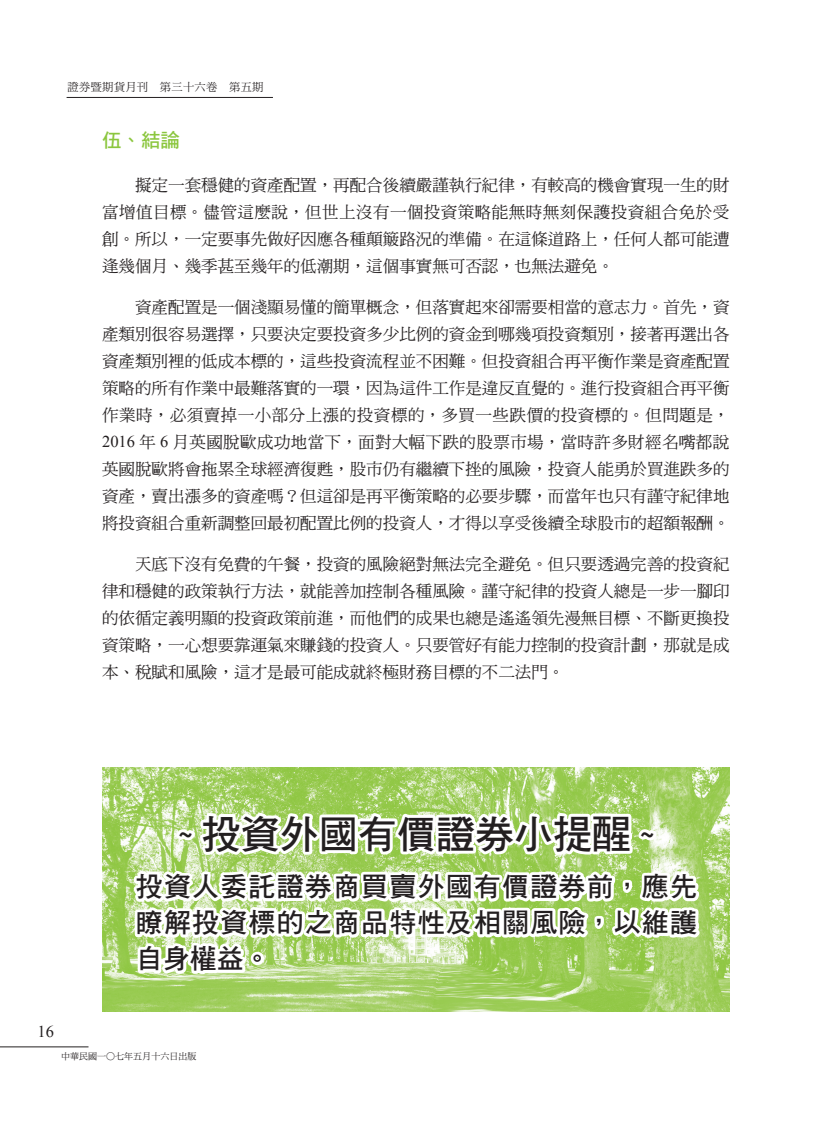
<style>
.page{position:relative;width:834px;height:1132px;background:#fff}
.page>*{position:absolute;margin:0;border:0;box-sizing:border-box;transform-origin:0 0}
.t1{font:39px "DF Hei Std W7";color:#231f20}
.t2{font:27px/36px "DF Hei Std W7";letter-spacing:.045em;color:#231f20;text-align:justify}
.t3{font:19.5px "DF Hei Std W7";color:#8bc63e}
.t4{font:16.5px/27px "DF Ming W5 WINP BF";color:#231f20;text-align:justify}
.t5{font:16.5px "Times New Roman";color:#231f20}
.t6{font:11.25px "DF Ming Std W5";letter-spacing:.025em;color:#231f20}
.t7{font:9px "DF Ming W5 WINP BF";color:#231f20}
.s1{font-family:"Times New Roman"}
</style>
<div class="page">
<hr style="left:0;top:1046px;width:88px;height:1px;background:#231f20">
<hr style="left:67px;top:97px;width:206px;height:1px;background:#231f20">
<img style="left:102px;top:767px;width:627px;height:243px">
<svg style="left:129px;top:802px;width:579px;height:175px"></svg>
<p class="t6" style="left:68px;top:81px;width:197px">證券暨期貨月刊　第三十六卷　第五期</p>
<p class="t3" style="left:102px;top:129px;width:79px">伍、結論</p>
<p class="t4" style="left:102px;top:172px;width:629px;text-indent:33px">擬定一套穩健的資產配置，再配合後續嚴謹執行紀律，有較高的機會實現一生的財富增值目標。儘管這麼說，但世上沒有一個投資策略能無時無刻保護投資組合免於受創。所以，一定要事先做好因應各種顛簸路況的準備。在這條道路上，任何人都可能遭逢幾個月、幾季甚至幾年的低潮期，這個事實無可否認，也無法避免。</p>
<p class="t4" style="left:102px;top:293px;width:629px;text-indent:33px">資產配置是一個淺顯易懂的簡單概念，但落實起來卻需要相當的意志力。首先，資產類別很容易選擇，只要決定要投資多少比例的資金到哪幾項投資類別，接著再選出各資產類別裡的低成本標的，這些投資流程並不困難。但投資組合再平衡作業是資產配置策略的所有作業中最難落實的一環，因為這件工作是違反直覺的。進行投資組合再平衡作業時，必須賣掉一小部分上漲的投資標的，多買一些跌價的投資標的。但問題是，<span class="s1">2016</span> 年 <span class="s1">6</span> 月英國脫歐成功地當下，面對大幅下跌的股票市場，當時許多財經名嘴都說英國脫歐將會拖累全球經濟復甦，股市仍有繼續下挫的風險，投資人能勇於買進跌多的資產，賣出漲多的資產嗎？但這卻是再平衡策略的必要步驟，而當年也只有謹守紀律地將投資組合重新調整回最初配置比例的投資人，才得以享受後續全球股市的超額報酬。</p>
<p class="t4" style="left:102px;top:550px;width:629px;text-indent:33px">天底下沒有免費的午餐，投資的風險絕對無法完全避免。但只要透過完善的投資紀律和穩健的政策執行方法，就能善加控制各種風險。謹守紀律的投資人總是一步一腳印的依循定義明顯的投資政策前進，而他們的成果也總是遙遙領先漫無目標、不斷更換投資策略，一心想要靠運氣來賺錢的投資人。只要管好有能力控制的投資計劃，那就是成本、稅賦和風險，這才是最可能成就終極財務目標的不二法門。</p>
<h1 class="t1" style="left:179px;top:812px;width:476px">~ 投資外國有價證券小提醒 ~</h1>
<h2 class="t2" style="left:136px;top:867px;width:562px">投資人委託證券商買賣外國有價證券前，應先瞭解投資標的之商品特性及相關風險，以維護自身權益。</h2>
<p class="t5" style="left:38px;top:1019px;width:18px">16</p>
<p class="t7" style="left:61px;top:1051px;width:137px">中華民國一○七年五月十六日出版</p>
</div>
